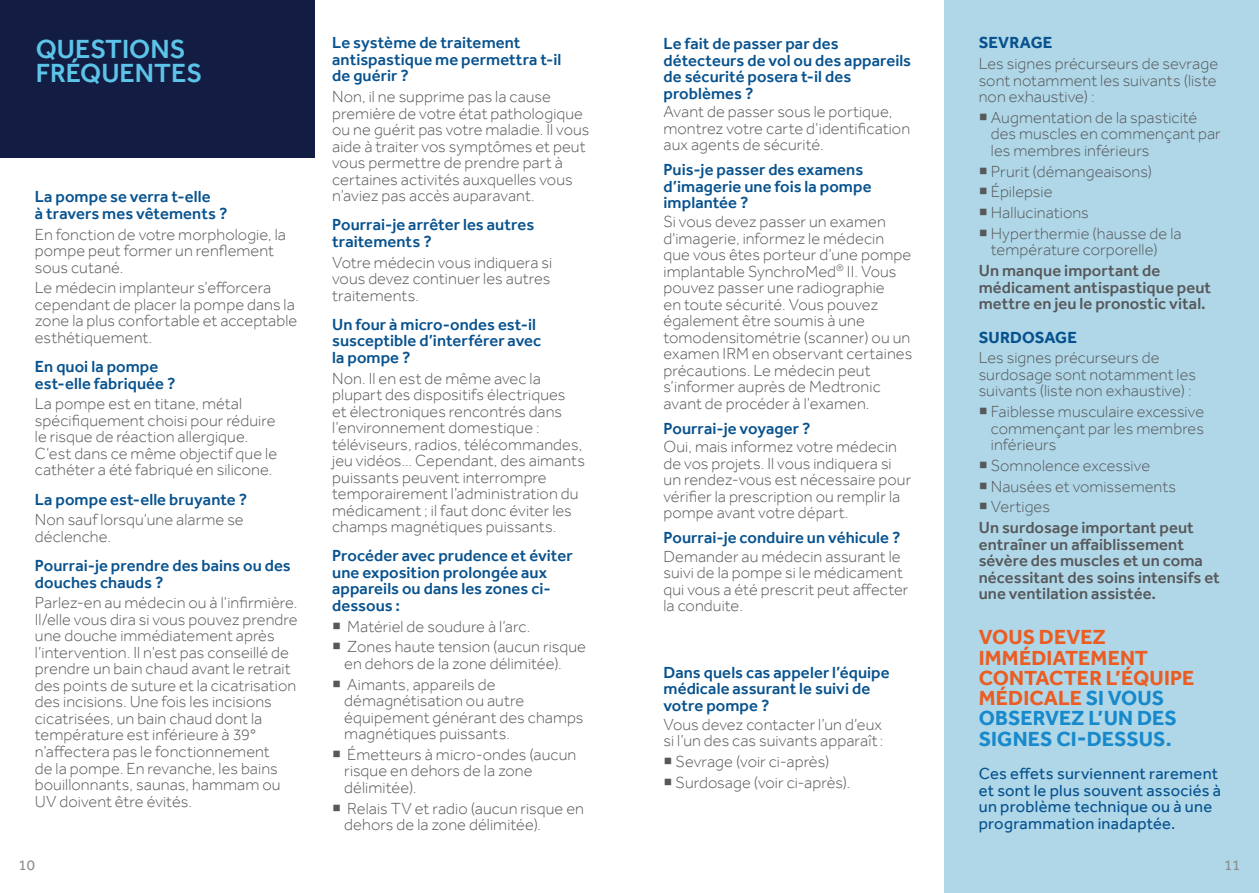
<style>
.page{position:relative;width:1259px;height:893px;background:#fff}
.page>*{position:absolute;margin:0;border:0;box-sizing:border-box;transform-origin:0 0}
.t1{font:500 27px/24px "Effra";color:#5cc4e8}
.t2{font:700 21px/20.2px "Effra";letter-spacing:.005em;color:#ea5d23}
.t3{font:300 16.5px/16.5px "Effra";letter-spacing:.005em;color:#57585a}
.t4{font:500 16.5px/16.5px "Effra";letter-spacing:.005em;color:#07528e}
.t5{font:500 16.5px/16.5px "Effra";letter-spacing:.005em;color:#57585a}
.t6{font:16.5px/16.5px "Effra";letter-spacing:.015em;color:#07528e}
.t7{font:700 16.5px "Effra";letter-spacing:.005em;color:#07528e}
.t8{font:15px "Effra";color:#8a8c8f}
.s1{font-weight:300}
.s2{color:#1889cb}
</style>
<div class="page">
<div style="left:944px;top:0;width:315px;height:893px;background:#afd7e8"></div>
<div style="left:0;top:0;width:315px;height:157px;background:#131c42"></div>
<h1 class="t1" style="left:36px;top:36px;width:168px">questions fréquentes</h1>
<p class="t4" style="left:35px;top:188px;width:194px">La pompe se verra t-elle<br>à travers mes vêtements ?</p>
<p class="t3" style="left:35px;top:226px;width:252px">En fonction de votre morphologie, la pompe peut former un renflement sous cutané.</p>
<p class="t3" style="left:35px;top:280px;width:264px">Le médecin implanteur s’efforcera cependant de placer la pompe dans la zone la plus confortable et acceptable esthétiquement.</p>
<p class="t4" style="left:35px;top:358px;width:142px">En quoi la pompe est-elle fabriquée ?</p>
<p class="t3" style="left:35px;top:396px;width:244px">La pompe est en titane, métal spécifiquement choisi pour réduire le risque de réaction allergique.<br>C’est dans ce même objectif que le cathéter a été fabriqué en silicone.</p>
<p class="t4" style="left:35px;top:491px;width:214px">La pompe est-elle bruyante ?</p>
<p class="t3" style="left:35px;top:512px;width:210px">Non sauf lorsqu’une alarme se déclenche.</p>
<p class="t4" style="left:35px;top:557px;width:257px">Pourrai-je prendre des bains ou des douches chauds ?</p>
<p class="t3" style="left:35px;top:595px;width:264px">Parlez-en au médecin ou à l’infirmière.<br>Il/elle vous dira si vous pouvez prendre une douche immédiatement après l’intervention. Il n’est pas conseillé de prendre un bain chaud avant le retrait des points de suture et la cicatrisation des incisions. U ne fois les incisions cicatrisées, un bain chaud dont la température est inférieure à 39° n’affectera pas le fonctionnement<br>de la pompe. En revanche, les bains bouillonnants, saunas, hammam ou<br>UV doivent être évités.</p>
<p class="t4" style="left:332px;top:34px;width:231px">Le système de traitement antispastique me permettra t-il de guérir ?</p>
<p class="t3" style="left:332px;top:88px;width:259px">Non, il ne supprime pas la cause première de votre état pathologique ou ne guérit pas votre maladie. Il vous aide à traiter vos symptômes et peut vous permettre de prendre part à certaines activités auxquelles vous n’aviez pas accès auparavant.</p>
<p class="t4" style="left:332px;top:216px;width:203px">Pourrai-je arrêter les autres traitements ?</p>
<p class="t3" style="left:332px;top:254px;width:222px;text-align:justify">Votre médecin vous indiquera si vous devez continuer les autres traitements.</p>
<p class="t4" style="left:332px;top:316px;width:211px">Un four à micro-ondes est-il susceptible d’interférer avec la pompe ?</p>
<p class="t3" style="left:332px;top:370px;width:254px">Non. Il en est de même avec la plupart des dispositifs électriques<br>et électroniques rencontrés dans l’environnement domestique : téléviseurs, radios, télécommandes, jeu vidéos... Cependant, des aimants puissants peuvent interrompre temporairement l’administration du médicament ; il faut donc éviter les champs magnétiques puissants.</p>
<p class="t4" style="left:332px;top:547px;width:242px">Procéder avec prudence et éviter une exposition prolongée aux appareils ou dans les zones ci&shy;dessous :</p>
<p class="t3" style="left:332px;top:618px;width:200px">○ Matériel de soudure à l’arc.</p>
<p class="t3" style="left:344px;top:639px;width:243px;text-indent:-12px">○ Zones haute tension (aucun risque en dehors de la zone délimitée).</p>
<p class="t3" style="left:344px;top:676px;width:241px;text-indent:-12px">○ Aimants, appareils de démagnétisation ou autre équipement générant des champs magnétiques puissants.</p>
<p class="t3" style="left:344px;top:746px;width:233px;text-indent:-12px">○ Émetteurs à micro-ondes (aucun risque en dehors de la zone délimitée).</p>
<p class="t3" style="left:344px;top:800px;width:241px;text-indent:-12px">○ Relais TV et radio (aucun risque en dehors de la zone délimitée).</p>
<p class="t4" style="left:663px;top:35px;width:249px">Le fait de passer par des détecteurs de vol ou des appareils de sécurité posera t-il des problèmes ?</p>
<p class="t3" style="left:663px;top:104px;width:248px">Avant de passer sous le portique, montrez votre carte d’identification aux agents de sécurité.</p>
<p class="t4" style="left:663px;top:161px;width:209px">Puis-je passer des examens d’imagerie une fois la pompe implantée ?</p>
<p class="t3" style="left:663px;top:213px;width:250px">Si vous devez passer un examen d'imagerie, informez le médecin que vous êtes porteur d’une pompe implantable SynchroMed<sup>®</sup> II. Vous pouvez passer une radiographie<br>en toute sécurité. Vous pouvez également être soumis à une tomodensitométrie (scanner) ou un examen IRM en observant certaines précautions. Le médecin peut s’informer auprès de Medtronic avant de procéder à l’examen.</p>
<p class="t4" style="left:663px;top:420px;width:149px">Pourrai-je voyager ?</p>
<p class="t3" style="left:663px;top:438px;width:249px">Oui, mais informez votre médecin de vos projets. Il vous indiquera si un rendez-vous est nécessaire pour vérifier la prescription ou remplir la pompe avant votre départ.</p>
<p class="t4" style="left:663px;top:529px;width:239px">Pourrai-je conduire un véhicule ?</p>
<p class="t3" style="left:663px;top:548px;width:246px">Demander au médecin assurant le suivi de la pompe si le médicament qui vous a été prescrit peut affecter la conduite.</p>
<p class="t4" style="left:663px;top:664px;width:228px">Dans quels cas appeler l’équipe médicale assurant le suivi de votre pompe ?</p>
<p class="t3" style="left:663px;top:716px;width:221px">Vous devez contacter l’un d’eux si l’un des cas suivants apparaît:</p>
<p class="t3" style="left:663px;top:753px;width:167px">○ Sevrage (voir ci-après)</p>
<p class="t3" style="left:663px;top:774px;width:188px">○ Surdosage (voir ci-après).</p>
<p class="t7" style="left:978px;top:33px;width:75px">SEVRAGE</p>
<p class="t3" style="left:978px;top:55px;width:241px;text-align:justify">Les signes précurseurs de sevrage sont notamment les suivants (liste non exhaustive) :</p>
<p class="t3" style="left:991px;top:109px;width:231px;text-indent:-12px">○ Augmentation de la spasticité des muscles en commençant par les membres inférieurs</p>
<p class="t3" style="left:978px;top:163px;width:175px">○ Prurit (démangeaisons)</p>
<p class="t3" style="left:978px;top:184px;width:75px">○ Épilepsie</p>
<p class="t3" style="left:978px;top:204px;width:112px">○ Hallucinations</p>
<p class="t3" style="left:991px;top:225px;width:192px;text-indent:-12px">○ Hyperthermie (hausse de la température corporelle)</p>
<p class="t5" style="left:978px;top:262px;width:234px">Un manque important de médicament antispastique peut mettre en jeu le pronostic vital.</p>
<p class="t7" style="left:978px;top:327px;width:100px">SURDOSAGE</p>
<p class="t3" style="left:978px;top:350px;width:219px">Les signes précurseurs de surdosage sont notamment les suivants (liste non exhaustive) :</p>
<p class="t3" style="left:991px;top:403px;width:215px;text-align:justify;text-indent:-12px">○ Faiblesse musculaire excessive commençant par les membres inférieurs</p>
<p class="t3" style="left:978px;top:457px;width:173px">○ Somnolence excessive</p>
<p class="t3" style="left:978px;top:478px;width:199px">○ N ausées et vomissements</p>
<p class="t5" style="left:978px;top:496px;width:217px;line-height:20.7px">○ <span class="s1">Vertiges<br></span>Un surdosage important peut</p>
<p class="t5" style="left:978px;top:536px;width:243px">entraîner un affaiblissement sévère des muscles et un coma nécessitant des soins intensifs et une ventilation assistée.</p>
<p class="t2" style="left:978px;top:627px;width:217px">VOUS DEVEZ<br>IMMÉDIATEMENT<br>CONTACTER L’ÉQUIPE<br>MÉDICALE <span class="s2">SI VOUS<br>OBSERVEZ L’UN DES<br>SIGNES CI-DESSUS.</span></p>
<p class="t6" style="left:978px;top:765px;width:244px">Ces effets surviennent rarement et sont le plus souvent associés à un problème technique ou à une programmation inadaptée.</p>
<p class="t8" style="left:19px;top:856px;width:18px">10</p>
<p class="t8" style="left:1224px;top:856px;width:18px">11</p>
</div>
